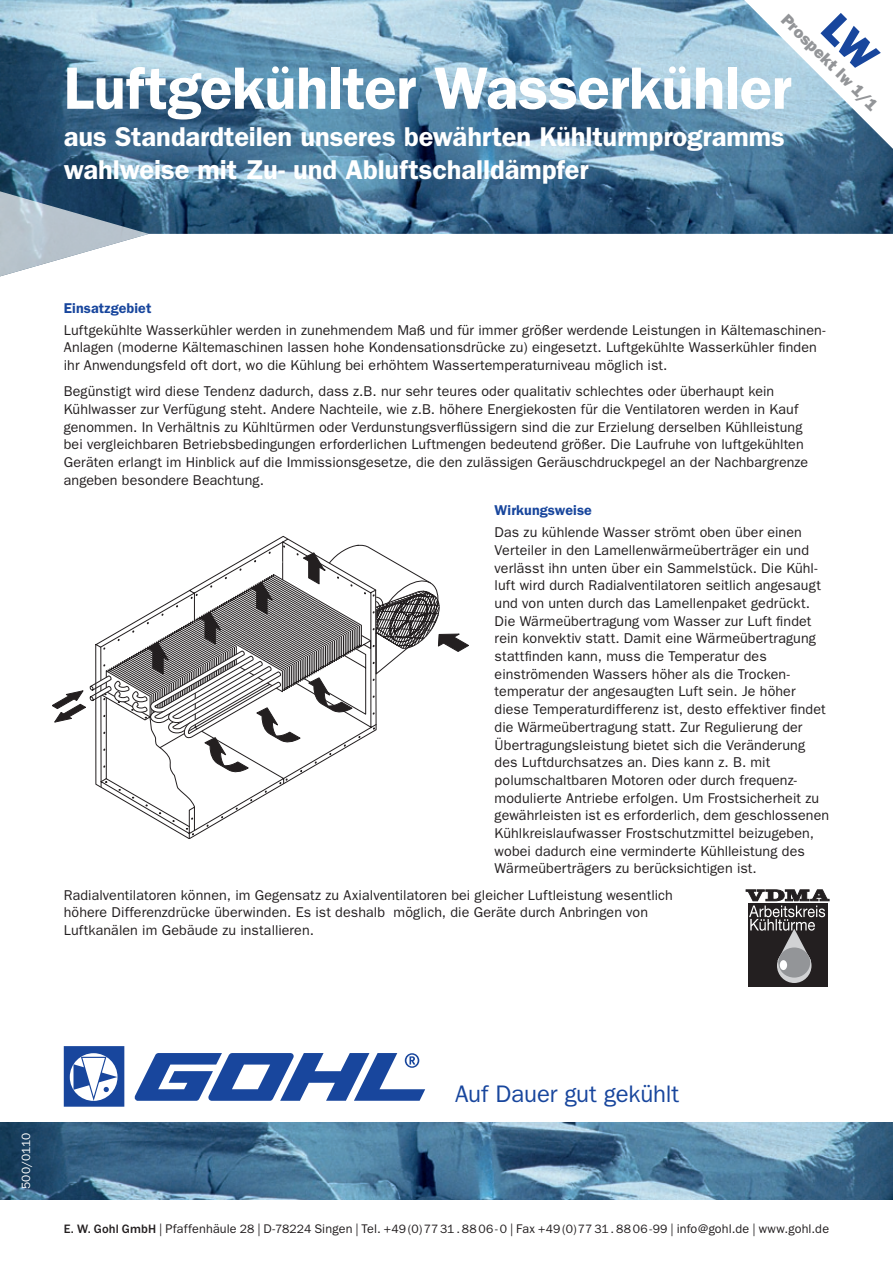
<style>
.page{position:relative;width:893px;height:1263px;background:#fff}
.page>*{position:absolute;margin:0;border:0;box-sizing:border-box;transform-origin:0 0}
.t1{font:600 60px "Franklin Gothic";letter-spacing:-.01em;color:#fff}
.t2{font:600 27.3px/32.7px "Franklin Gothic";letter-spacing:-.005em;color:#fff}
.t3{font:24px "Franklin Gothic LT";letter-spacing:-.01em;color:#18469d}
.t4{font:800 16.5px "Franklin Gothic";color:#939598}
.t5{font:14.25px/17.7px "Franklin Gothic LT";letter-spacing:.005em;color:#231f20}
.t6{font:600 14.25px "Franklin Gothic";letter-spacing:.005em;color:#18469d}
.t7{font:12.6px "Franklin Gothic LT";letter-spacing:.01em;color:#231f20}
.t8{font:12px "Franklin Gothic LT";letter-spacing:.005em;color:#fff}
.s1{font-weight:500}
.s2{font-size:12.15px}
</style>
<div class="page">
<img style="left:0;top:0;width:893px;height:234px">
<div style="left:748px;top:903px;width:79px;height:83px;background:#231f20"></div>
<svg style="left:777px;top:948px;width:34px;height:35px"></svg>
<div style="left:778px;top:947px;width:32px;height:30px;background:#939598;border-radius:50%"></div>
<div style="left:780px;top:960px;width:7px;height:10px;background:#fff;border-radius:50%"></div>
<svg style="left:746px;top:889px;width:83px;height:72px"></svg>
<img style="left:0;top:1123px;width:893px;height:76px">
<svg style="left:0;top:191px;width:149px;height:85px"></svg>
<svg style="left:64px;top:1046px;width:60px;height:61px"></svg>
<svg style="left:134px;top:1053px;width:291px;height:48px"></svg>
<svg style="left:52px;top:536px;width:417px;height:299px"></svg>
<svg style="left:820px;top:13px;width:61px;height:60px"></svg>
<p class="t4" style="left:791px;top:10px;width:130px;rotate:45deg">Prospekt lw 1/1</p>
<h1 class="t1" style="left:64px;top:53px;width:729px">Luftgekühlter Wasserkühler</h1>
<h2 class="t2" style="left:64px;top:120px;width:723px">aus Standardteilen unseres bewährten Kühlturmprogramms wahlweise mit Zu- und Abluftschalldämpfer</h2>
<p class="t6" style="left:64px;top:299px;width:89px">Einsatzgebiet</p>
<p class="t5" style="left:64px;top:321px;width:763px">Luftgekühlte Wasserkühler werden in zunehmendem Maß und für immer größer werdende Leistungen in Kältemaschinen-<br>Anlagen (moderne Kältemaschinen lassen hohe Kondensationsdrücke zu) eingesetzt. Luftgekühlte Wasserkühler finden ihr Anwendungsfeld oft dort, wo die Kühlung bei erhöhtem Wassertemperaturniveau möglich ist.</p>
<p class="t5" style="left:64px;top:383px;width:746px">Begünstigt wird diese Tendenz dadurch, dass z.B. nur sehr teures oder qualitativ schlechtes oder überhaupt kein Kühlwasser zur Verfügung steht. Andere Nachteile, wie z.B. höhere Energiekosten für die Ventilatoren werden in Kauf genommen. In Verhältnis zu Kühltürmen oder Verdunstungsverflüssigern sind die zur Erzielung derselben Kühlleistung bei vergleichbaren Betriebsbedingungen erforderlichen Luftmengen bedeutend größer. Die Laufruhe von luftgekühlten Geräten erlangt im Hinblick auf die Immissionsgesetze, die den zulässigen Geräuschdruckpegel an der Nachbargrenze angeben besondere Beachtung.</p>
<p class="t6" style="left:495px;top:502px;width:99px">Wirkungsweise</p>
<p class="t5" style="left:495px;top:523px;width:336px">Das zu kühlende Wasser strömt oben über einen Verteiler in den Lamellenwärmeüberträger ein und verlässt ihn unten über ein Sammelstück. Die Kühl&shy;luft wird durch Radialventilatoren seitlich angesaugt und von unten durch das Lamellenpaket gedrückt.<br>Die Wärmeübertragung vom Wasser zur Luft findet rein konvektiv statt. Damit eine Wärmeübertragung stattfinden kann, muss die Temperatur des einströmenden Wassers höher als die Trocken&shy;temperatur der angesaugten Luft sein. Je höher diese Temperaturdifferenz ist, desto effektiver findet die Wärmeübertragung statt. Zur Regulierung der Übertragungsleistung bietet sich die Veränderung des Luftdurchsatzes an. Dies kann z. B. mit polumschaltbaren Motoren oder durch frequenz&shy;modulierte Antriebe erfolgen. Um Frostsicherheit zu gewährleisten ist es erforderlich, dem geschlossenen Kühlkreislaufwasser Frostschutzmittel beizugeben, wobei dadurch eine verminderte Kühlleistung des Wärmeüberträgers zu berücksichtigen ist.</p>
<p class="t5" style="left:64px;top:886px;width:611px">Radialventilatoren können, im Gegensatz zu Axialventilatoren bei gleicher Luftleistung wesentlich höhere Differenzdrücke überwinden. Es ist deshalb möglich, die Geräte durch Anbringen von<br>Luftkanälen im Gebäude zu installieren.</p>
<p class="t8" style="left:19px;top:1189px;width:58px;rotate:-90deg">500/0110</p>
<h3 class="t3" style="left:455px;top:1080px;width:226px">Auf Dauer gut gekühlt</h3>
<p class="t7" style="left:64px;top:1222px;width:767px"><span class="s1">E. W. Gohl GmbH</span> | Pfaffenhäule <span class="s2">28</span> | D-<span class="s2">78224</span> Singen | Tel. <span class="s2">+49(0)7731.8806-0</span> | Fax <span class="s2">+49(0)7731.8806-99</span> | info@gohl.de | www.gohl.de</p>
</div>
